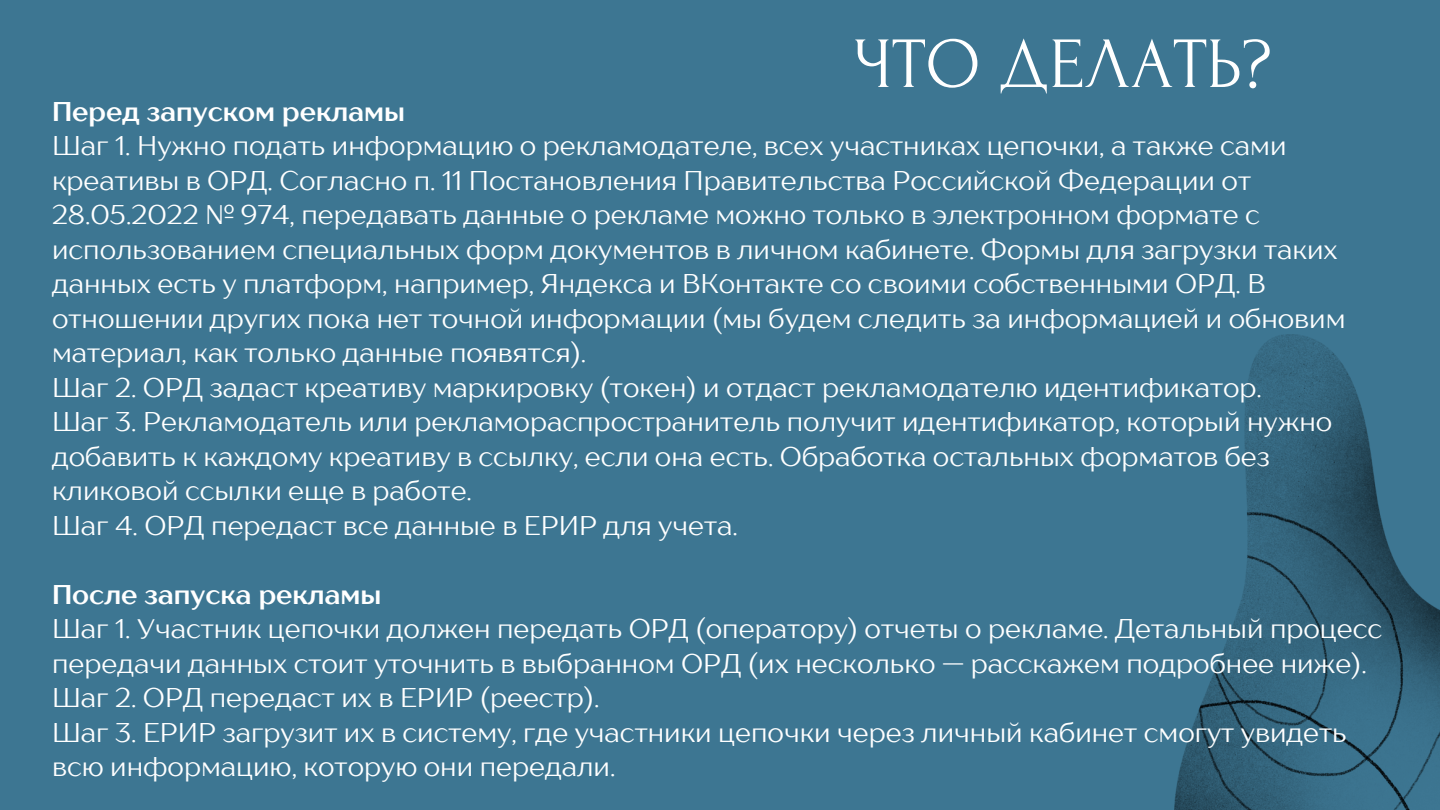
<style>
.page{position:relative;width:1440px;height:810px;background:#3d7692}
.page>*{position:absolute;margin:0;border:0;box-sizing:border-box;transform-origin:0 0}
.t1{font:72px "Forum";color:#fff}
.t2{font:27px/34.5px "TT Drugs";color:#fff}
.t3{font:700 27px "TT Drugs";color:#fff}
</style>
<div class="page">
<img style="left:1175px;top:334px;width:265px;height:476px">
<h1 class="t1" style="left:852px;top:25px;width:421px">ЧТО ДЕЛАТЬ?</h1>
<p class="t3" style="left:52px;top:95px;width:354px">Перед запуском рекламы</p>
<p class="t2" style="left:52px;top:128px;width:1295px">Шаг 1. Нужно подать информацию о рекламодателе, всех участниках цепочки, а также сами креативы в ОРД. Согласно п. 11 Постановления Правительства Российской Федерации от 28.05.2022 № 974, передавать данные о рекламе можно только в электронном формате с использованием специальных форм документов в личном кабинете. Формы для загрузки таких данных есть у платформ, например, Яндекса и ВКонтакте со своими собственными ОРД. В отношении других пока нет точной информации (мы будем следить за информацией и обновим материал, как только данные появятся).<br>Шаг 2. ОРД задаст креативу маркировку (токен) и отдаст рекламодателю идентификатор.<br>Шаг 3. Рекламодатель или рекламораспространитель получит идентификатор, который нужно добавить к каждому креативу в ссылку, если она есть. Обработка остальных форматов без кликовой ссылки еще в работе.<br>Шаг 4. ОРД передаст все данные в ЕРИР для учета.</p>
<p class="t3" style="left:52px;top:578px;width:331px">После запуска рекламы</p>
<p class="t2" style="left:52px;top:611px;width:1332px">Шаг 1. Участник цепочки должен передать ОРД (оператору) отчеты о рекламе. Детальный процесс передачи данных стоит уточнить в выбранном ОРД (их несколько — расскажем подробнее ниже).<br>Шаг 2. ОРД передаст их в ЕРИР (реестр).<br>Шаг 3. ЕРИР загрузит их в систему, где участники цепочки через личный кабинет смогут увидеть всю информацию, которую они передали.</p>
</div>
